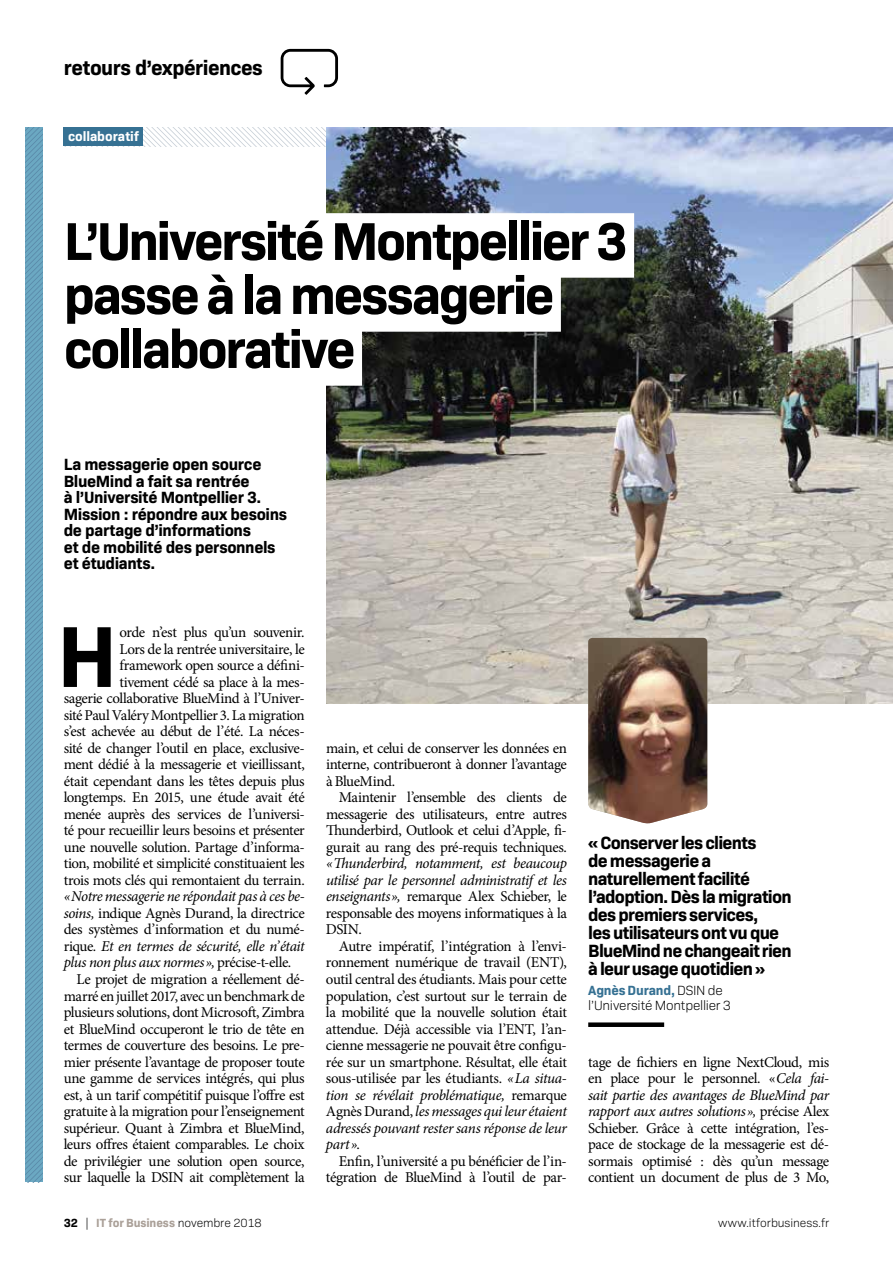
<style>
.page{position:relative;width:893px;height:1263px;background:#fff}
.page>*{position:absolute;margin:0;border:0;box-sizing:border-box;transform-origin:0 0}
.t1{font:700 87.75px "Bio Sans";color:#000}
.t2{font:700 54px/54px "Bio Sans";letter-spacing:-.05em;color:#000}
.t3{font:700 21px "Bio Sans";letter-spacing:-.02em;color:#000}
.t4{font:700 18px/18px "Bio Sans";letter-spacing:-.04em;color:#000}
.t5{font:700 16.5px/16.5px "Bio Sans";letter-spacing:-.02em;color:#000}
.t6{font:15px/16.5px "Minion Pro";letter-spacing:-.035em;color:#000;text-align:justify}
.t7{font:italic 15px/16.5px "Minion Pro";letter-spacing:-.03em;color:#000;text-align:justify}
.t8{font:300 13.5px/15px "Bio Sans";letter-spacing:-.015em;color:#000}
.t9{font:700 13.5px "Bio Sans";color:#fff}
.t10{font:300 12px "Bio Sans";letter-spacing:-.005em;color:#000}
.s1{font-style:italic}
.s2{font-style:normal}
.s3{font-weight:700;color:#367193}
.s4{font-weight:700}
.s5{font-weight:700;color:#aaa098}
</style>
<div class="page">
<svg style="left:281px;top:49px;width:57px;height:46px"></svg>
<svg style="left:143px;top:128px;width:183px;height:18px"></svg>
<div style="left:64px;top:128px;width:79px;height:18px;background:#367193"></div>
<svg style="left:26px;top:128px;width:17px;height:1054px;background:#66a1bc"></svg>
<img style="left:326px;top:128px;width:567px;height:575px">
<div style="left:64px;top:213px;width:570px;height:65px;background:#fff"></div>
<div style="left:64px;top:267px;width:497px;height:65px;background:#fff"></div>
<div style="left:64px;top:321px;width:298px;height:65px;background:#fff"></div>
<div style="left:588px;top:1022px;width:76px;height:5px;background:#000"></div>
<img style="left:588px;top:638px;width:119px;height:186px">
<h3 class="t3" style="left:64px;top:51px;width:201px">retours d’expériences</h3>
<p class="t9" style="left:68px;top:126px;width:72px">collaboratif</p>
<h2 class="t2" style="left:64px;top:210px;width:565px">L’Université Montpellier 3 passe à la messagerie collaborative</h2>
<p class="t5" style="left:64px;top:455px;width:225px">La messagerie open source<br>BlueMind a fait sa rentrée<br>à l’Université Montpellier 3.<br>Mission : répondre aux besoins de partage d’informations<br>et de mobilité des personnels et étudiants.</p>
<p class="t6" style="left:64px;top:624px;width:242px;text-align:right">orde n’est plus qu’un souvenir.<br>Lors de la rentrée universitaire, le framework open source a défini-<br>tivement cédé sa place à la mes-<br>sagerie collaborative BlueMind à l’Univer&shy;sité Paul Valéry Montpellier 3. La migration s’est achevée au début de l’été. La néces&shy;sité de changer l’outil en place, exclusive&shy;ment dédié à la messagerie et vieillissant, était cependant dans les têtes depuis plus longtemps. En 2015, une étude avait été menée auprès des services de l’universi&shy;té pour recueillir leurs besoins et présenter une nouvelle solution. Partage d’informa&shy;tion, mobilité et simplicité constituaient les trois mots clés qui remontaient du terrain.</p>
<p class="t7" style="left:64px;top:888px;width:242px">«Notre messagerie ne répondait pas à ces be-</p>
<p class="t6" style="left:64px;top:905px;width:242px"><span class="s1">soins,</span> indique Agnès Durand, la directrice</p>
<p class="t6" style="left:64px;top:921px;width:242px">des systèmes d’information et du numé-</p>
<p class="t7" style="left:64px;top:938px;width:242px"><span class="s2">rique</span>. Et en termes de sécurité, elle n’était</p>
<p class="t7" style="left:64px;top:954px;width:229px">plus non plus aux normes», <span class="s2">précise-t-elle.</span></p>
<p class="t6" style="left:77px;top:971px;width:230px">Le projet de migration a réellement dé-</p>
<p class="t6" style="left:64px;top:987px;width:242px">marré en juillet 2017, avec un benchmark de</p>
<p class="t6" style="left:64px;top:1004px;width:242px">plusieurs solutions, dont Microsoft, Zimbra</p>
<p class="t6" style="left:64px;top:1020px;width:242px">et BlueMind occuperont le trio de tête en</p>
<p class="t6" style="left:64px;top:1037px;width:242px">termes de couverture des besoins. Le pre-</p>
<p class="t6" style="left:64px;top:1053px;width:242px">mier présente l’avantage de proposer toute</p>
<p class="t6" style="left:64px;top:1070px;width:242px">une gamme de services intégrés, qui plus</p>
<p class="t6" style="left:64px;top:1086px;width:242px">est, à un tarif compétitif puisque l’offre est</p>
<p class="t6" style="left:64px;top:1103px;width:242px">gratuite à la migration pour l’enseignement</p>
<p class="t6" style="left:64px;top:1119px;width:242px">supérieur. Quant à Zimbra et BlueMind,</p>
<p class="t6" style="left:64px;top:1136px;width:242px">leurs offres étaient comparables. Le choix</p>
<p class="t6" style="left:64px;top:1152px;width:242px">de privilégier une solution open source,</p>
<p class="t6" style="left:64px;top:1169px;width:242px">sur laquelle la DSIN ait complètement la</p>
<h1 class="t1" style="left:57px;top:589px;width:62px">H</h1>
<p class="t6" style="left:326px;top:740px;width:242px">main, et celui de conserver les données en interne, contribueront à donner l’avantage à BlueMind.</p>
<p class="t6" style="left:326px;top:789px;width:242px;text-indent:13px">Maintenir l’ensemble des clients de messagerie des utilisateurs, entre autres Thunderbird, Outlook et celui d’Apple, fi&shy;gurait au rang des pré-requis techniques.</p>
<p class="t7" style="left:326px;top:855px;width:242px">«Thunderbird, notamment, est beaucoup utilisé par le personnel administratif et les enseignants», <span class="s2">remarque Alex Schieber, le responsable des moyens informatiques à la DSIN.</span></p>
<p class="t6" style="left:326px;top:938px;width:242px;text-indent:13px">Autre impératif, l’intégration à l’envi&shy;ronnement numérique de travail (ENT), outil central des étudiants. Mais pour cette population, c’est surtout sur le terrain de la mobilité que la nouvelle solution était attendue. Déjà accessible via l’ENT, l’an&shy;cienne messagerie ne pouvait être configu&shy;rée sur un smartphone. Résultat, elle était sous-utilisée par les étudiants. <span class="s1">«La situa&shy;tion se révélait problématique,</span> remarque Agnès Durand, <span class="s1">les messages qui leur étaient adressés pouvant rester sans réponse de leur part»</span>.</p>
<p class="t6" style="left:326px;top:1152px;width:242px;text-align:right">Enfin, l’université a pu bénéficier de l’in&shy;tégration de BlueMind à l’outil de par-</p>
<p class="t4" style="left:588px;top:833px;width:205px">« Conserver les clients<br>de messagerie a naturellement facilité l’adoption. Dès la migration des premiers services,<br>les utilisateurs ont vu que<br>BlueMind ne changeait rien à leur usage quotidien »</p>
<p class="t8" style="left:588px;top:981px;width:144px"><span class="s3">Agnès Durand,</span> DSIN de l’Université Montpellier 3</p>
<p class="t6" style="left:588px;top:1053px;width:242px">tage de fichiers en ligne NextCloud, mis en place pour le personnel. «<span class="s1">Cela fai&shy;sait partie des avantages de BlueMind par rapport aux autres solutions»,</span> précise Alex Schieber. Grâce à cette intégration, l’es&shy;pace de stockage de la messagerie est dé&shy;sormais optimisé : dès qu’un message contient un document de plus de 3 Mo,</p>
<p class="t10" style="left:64px;top:1214px;width:199px"><span class="s4">32</span> | <span class="s5">IT for Business</span> novembre 2018</p>
<p class="t10" style="left:718px;top:1214px;width:113px">www.itforbusiness.fr</p>
</div>
